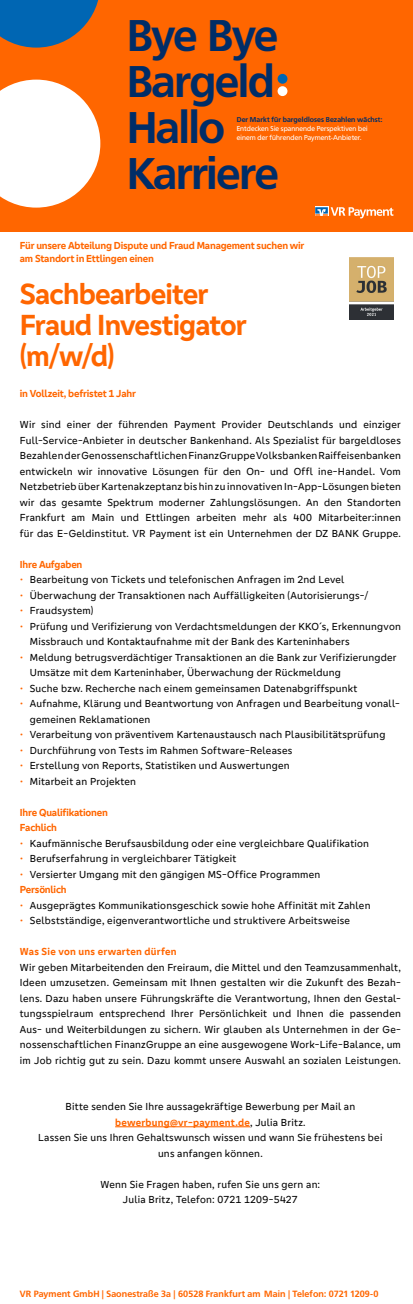
<style>
.page{position:relative;width:413px;height:1304px;background:#fff}
.page>*{position:absolute;margin:0;border:0;box-sizing:border-box;transform-origin:0 0}
.t1{font:700 44px/46px "Frutiger VR";letter-spacing:-.025em;color:#002d67}
.t2{font:700 30px/31px "Genos GFG";letter-spacing:-.03em;color:#f60}
.t3{font:10.5px/15.5px "Genos GFG";letter-spacing:.02em;color:#000}
.t4{font:700 10.5px/12.6px "Genos GFG";letter-spacing:-.02em;color:#f60}
.t5{font:700 10.5px "Genos GFG";letter-spacing:.02em;color:#f60}
.t6{font:700 9px "Frutiger VR";letter-spacing:.01em;color:#f60}
.t7{font:7px/9px "Frutiger VR";letter-spacing:.01em;color:#fff}
.t8{font:700 7px "Frutiger VR";letter-spacing:.015em;color:#002d67}
.s1{color:#f60}
.s2{font-weight:700;color:#f60}
</style>
<div class="page">
<hr style="left:115px;top:1126px;width:135px;height:1px;background:#f60">
<div style="left:0;top:0;width:412px;height:231px;background:#f60"></div>
<svg style="left:0;top:80px;width:100px;height:128px;background:#ffe7d7"></svg>
<svg style="left:0;top:0;width:99px;height:48px"></svg>
<svg style="left:315px;top:207px;width:78px;height:11px"></svg>
<div style="left:277px;top:86px;width:10px;height:10px;background:#fff;border-radius:50%"></div>
<div style="left:277px;top:74px;width:10px;height:10px;background:#0066b3;border-radius:50%"></div>
<img style="left:349px;top:257px;width:44px;height:62px">
<h1 class="t1" style="left:127px;top:13px;width:153px">Bye Bye<br>Bargeld<br>Hallo<br>Karriere</h1>
<p class="t8" style="left:236px;top:116px;width:147px">Der Markt für bargeldloses Bezahlen wächst:</p>
<p class="t7" style="left:236px;top:124px;width:132px">Entdecken Sie spannende Perspektiven bei einem der führenden Payment-Anbieter.</p>
<p class="t4" style="left:20px;top:239px;width:286px">Für unsere Abteilung Dispute und Fraud Management suchen wir am Standort in Ettlingen einen</p>
<h2 class="t2" style="left:20px;top:279px;width:228px">Sachbearbeiter<br>Fraud Investigator (m/w/d)</h2>
<p class="t4" style="left:20px;top:388px;width:117px">in Vollzeit, befristet 1 Jahr</p>
<p class="t3" style="left:20px;top:417px;width:382px;text-align:justify">Wir sind einer der führenden Payment Provider Deutschlands und einziger Full-Service-Anbieter in deutscher Bankenhand. Als Spezialist für bargeldloses Bezahlen der Genossenschaftlichen FinanzGruppe Volksbanken Raiffeisenbanken entwickeln wir innovative Lösungen für den On- und Offl ine-Handel. Vom Netzbetrieb über Kartenakzeptanz bis hin zu innovativen In-App-Lösungen bieten wir das gesamte Spektrum moderner Zahlungslösungen. An den Standorten Frankfurt am Main und Ettlingen arbeiten mehr als 400 Mitarbeiter:innen für das E-Geldinstitut. VR Payment ist ein Unternehmen der DZ BANK Gruppe.</p>
<p class="t4" style="left:20px;top:558px;width:64px">Ihre Aufgaben</p>
<p class="t3" style="left:20px;top:572px;width:326px"><span class="s1">•</span> Bearbeitung von Tickets und telefonischen Anfragen im 2nd Level</p>
<p class="t3" style="left:20px;top:588px;width:350px"><span class="s1">•</span> Überwachung der Transaktionen nach Auffälligkeiten (Autorisierungs-/</p>
<p class="t3" style="left:20px;top:603px;width:75px"><span class="s1">•</span> Fraudsystem)</p>
<p class="t3" style="left:30px;top:619px;width:372px;text-indent:-10px"><span class="s1">•</span> Prüfung und Verifizierung von Verdachtsmeldungen der KKO´s, Erkennungvon<br>Missbrauch und Kontaktaufnahme mit der Bank des Karteninhabers</p>
<p class="t3" style="left:30px;top:650px;width:368px;text-indent:-10px"><span class="s1">•</span> Meldung betrugsverdächtiger Transaktionen an die Bank zur Verifizierungder<br>Umsätze mit dem Karteninhaber, Überwachung der Rückmeldung</p>
<p class="t3" style="left:20px;top:681px;width:339px"><span class="s1">•</span> Suche bzw. Recherche nach einem gemeinsamen Datenabgriffspunkt</p>
<p class="t3" style="left:30px;top:696px;width:371px;text-indent:-10px"><span class="s1">•</span> Aufnahme, Klärung und Beantwortung von Anfragen und Bearbeitung vonall&shy;gemeinen Reklamationen</p>
<p class="t3" style="left:20px;top:727px;width:367px"><span class="s1">•</span> Verarbeitung von präventivem Kartenaustausch nach Plausibilitätsprüfung</p>
<p class="t3" style="left:20px;top:743px;width:274px"><span class="s1">•</span> Durchführung von Tests im Rahmen Software-Releases</p>
<p class="t3" style="left:20px;top:758px;width:271px"><span class="s1">•</span> Erstellung von Reports, Statistiken und Auswertungen</p>
<p class="t3" style="left:20px;top:774px;width:118px"><span class="s1">•</span> Mitarbeit an Projekten</p>
<p class="t4" style="left:20px;top:805px;width:89px;line-height:15.5px">Ihre Qualifikationen<br>Fachlich</p>
<p class="t3" style="left:20px;top:836px;width:350px"><span class="s1">•</span> Kaufmännische Berufsausbildung oder eine vergleichbare Qualifikation</p>
<p class="t3" style="left:20px;top:851px;width:218px"><span class="s1">•</span> Berufserfahrung in vergleichbarer Tätigkeit</p>
<p class="t3" style="left:20px;top:867px;width:302px"><span class="s1">•</span> Versierter Umgang mit den gängigen MS-Office Programmen<br><span class="s2">Persönlich</span></p>
<p class="t3" style="left:20px;top:898px;width:352px"><span class="s1">•</span> Ausgeprägtes Kommunikationsgeschick sowie hohe Affinität mit Zahlen</p>
<p class="t3" style="left:20px;top:913px;width:331px"><span class="s1">•</span> Selbstständige, eigenverantwortliche und struktivere Arbeitsweise</p>
<p class="t5" style="left:20px;top:946px;width:158px">Was Sie von uns erwarten dürfen</p>
<p class="t3" style="left:20px;top:960px;width:382px;text-align:justify">Wir geben Mitarbeitenden den Freiraum, die Mittel und den Teamzusammenhalt, Ideen umzusetzen. Gemeinsam mit Ihnen gestalten wir die Zukunft des Bezah&shy;lens. Dazu haben unsere Führungskräfte die Verantwortung, Ihnen den Gestal&shy;tungsspielraum entsprechend Ihrer Persönlichkeit und Ihnen die passenden Aus- und Weiterbildungen zu sichern. Wir glauben als Unternehmen in der Ge&shy;nossenschaftlichen FinanzGruppe an eine ausgewogene Work-Life-Balance, um im Job richtig gut zu sein. Dazu kommt unsere Auswahl an sozialen Leistungen.</p>
<p class="t3" style="left:38px;top:1099px;width:345px;text-align:center">Bitte senden Sie Ihre aussagekräftige Bewerbung per Mail an <span class="s2">bewerbung@vr-payment.de</span>, Julia Britz.<br>Lassen Sie uns Ihren Gehaltswunsch wissen und wann Sie frühestens bei uns anfangen können.</p>
<p class="t3" style="left:100px;top:1177px;width:221px;text-align:center">Wenn Sie Fragen haben, rufen Sie uns gern an:<br>Julia Britz, Telefon: 0721 1209-5427</p>
<p class="t6" style="left:20px;top:1288px;width:360px">VR Payment GmbH | Saonestraße 3a | 60528 Frankfurt am Main | Telefon: 0721 1209-0</p>
</div>
